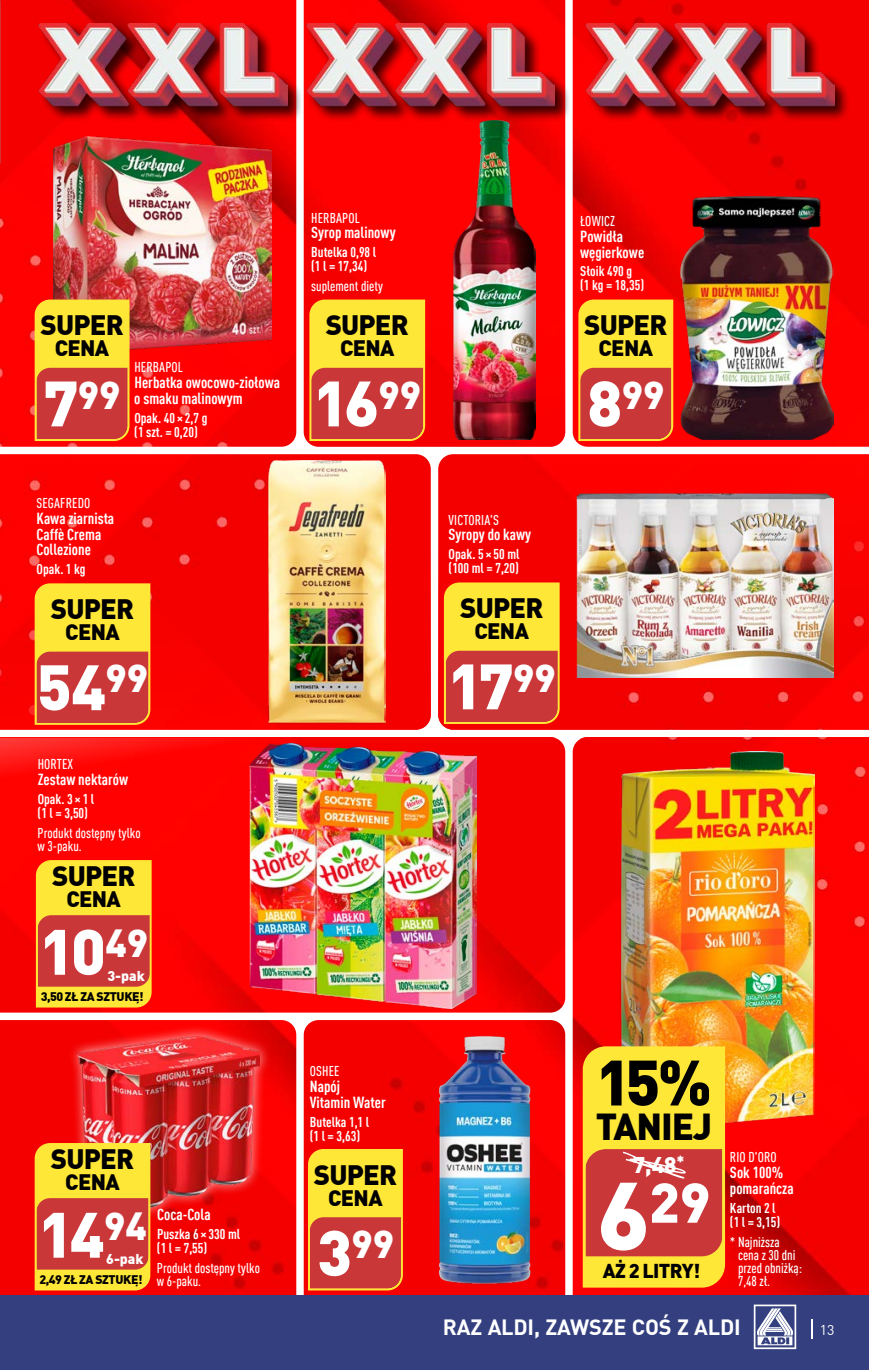
<style>
.page{position:relative;width:869px;height:1370px;background:#fff}
.page>*{position:absolute;margin:0;border:0;box-sizing:border-box;transform-origin:0 0}
.t1{font:900 63px "DIN Pro";letter-spacing:-.06em;color:#fff}
.t2{font:900 63px "DIN Pro";color:#000}
.t3{font:900 55.12px "DIN Pro";color:#fff}
.t4{font:900 38.32px "DIN Pro";color:#fff}
.t5{font:900 36.75px "DIN Pro";letter-spacing:-.03em;color:#000}
.t6{font:900 27.47px "DIN Pro";letter-spacing:-.03em;color:#000}
.t7{font:900 22.22px "DIN Pro";color:#fff}
.t8{font:900 21.88px "DIN Pro";letter-spacing:-.03em;color:#000}
.t9{font:700 21.7px "DIN Pro";letter-spacing:-.01em;color:#fff}
.t10{font:900 19.6px "DIN Pro";letter-spacing:-.03em;color:#000}
.t11{font:700 condensed 15.75px/15.8px "DIN Pro";color:#fff}
.t12{font:700 condensed 14px/14px "DIN Pro";color:#fff}
.t13{font:500 condensed 14px/13.1px "DIN Pro";color:#fff}
.t14{font:900 14px "DIN Pro";color:#fff}
.t15{font:14px "DIN Pro";color:#fff}
.t16{font:900 12.25px "DIN Pro";letter-spacing:-.03em;color:#000}
.s1{font-weight:500;font-stretch:condensed;font-size:14px;color:#fff}
.s2{font-size:63px}
.s3{font-size:94.5px}
</style>
<div class="page">
<img style="left:1px;top:454px;width:429px;height:11px">
<img style="left:1px;top:465px;width:429px;height:264px">
<img style="left:0;top:737px;width:565px;height:275px">
<img style="left:438px;top:454px;width:430px;height:11px">
<img style="left:438px;top:465px;width:430px;height:264px">
<img style="left:572px;top:0;width:296px;height:446px">
<img style="left:303px;top:0;width:262px;height:329px">
<div style="left:303px;top:329px;width:262px;height:117px;background:#fa0000"></div>
<img style="left:0;top:463px;width:1px;height:266px">
<img style="left:0;top:1020px;width:296px;height:275px">
<img style="left:303px;top:1020px;width:262px;height:275px">
<img style="left:572px;top:737px;width:296px;height:558px">
<img style="left:0;top:0;width:296px;height:446px">
<div style="left:306px;top:21px;width:264px;height:101px;background:#000;opacity:.75"></div>
<img style="left:303px;top:23px;width:251px;height:92px">
<div style="left:38px;top:21px;width:265px;height:101px;background:#000;opacity:.75"></div>
<img style="left:35px;top:23px;width:252px;height:92px">
<div style="left:585px;top:21px;width:264px;height:101px;background:#000;opacity:.75"></div>
<img style="left:581px;top:23px;width:252px;height:92px">
<img style="left:452px;top:121px;width:83px;height:319px">
<img style="left:680px;top:197px;width:152px;height:243px">
<img style="left:575px;top:493px;width:257px;height:184px">
<img style="left:268px;top:460px;width:117px;height:263px">
<img style="left:53px;top:136px;width:218px;height:215px">
<img style="left:249px;top:743px;width:227px;height:265px">
<img style="left:619px;top:751px;width:194px;height:378px">
<div style="left:67px;top:1024px;width:204px;height:194px;background:#fff;opacity:.75"></div>
<img style="left:78px;top:1036px;width:182px;height:170px">
<img style="left:434px;top:1032px;width:100px;height:253px">
<svg style="left:308px;top:298px;width:118px;height:144px;background:#e58b36"></svg>
<svg style="left:443px;top:581px;width:117px;height:143px;background:#e58d36"></svg>
<svg style="left:34px;top:582px;width:117px;height:143px;background:#e58d37"></svg>
<svg style="left:577px;top:298px;width:96px;height:144px;background:#e58835"></svg>
<svg style="left:34px;top:298px;width:96px;height:144px;background:#e58b36"></svg>
<svg style="left:581px;top:1044px;width:145px;height:244px;background:#e89938"></svg>
<svg style="left:307px;top:1147px;width:96px;height:144px;background:#e48735"></svg>
<svg style="left:35px;top:859px;width:117px;height:149px;background:#e69036"></svg>
<svg style="left:34px;top:1141px;width:117px;height:150px;background:#e69137"></svg>
<img style="left:0;top:0;width:1px;height:164px">
<div style="left:0;top:1295px;width:868px;height:74px;background:#333f7e"></div>
<svg style="left:753px;top:1304px;width:42px;height:44px"></svg>
<h3 class="t6" style="left:40px;top:303px;width:85px">SUPER</h3>
<h3 class="t8" style="left:55px;top:330px;width:56px">CENA</h3>
<h3 class="t4" style="left:78px;top:364px;width:44px">99</h3>
<h1 class="t1" style="left:43px;top:353px;width:37px">7</h1>
<p class="t13" style="left:134px;top:360px;width:50px">HERBAPOL</p>
<p class="t11" style="left:134px;top:373px;width:147px">Herbatka owocowo-ziołowa o smaku malinowym</p>
<p class="t12" style="left:134px;top:410px;width:74px">Opak. 40 × 2,7 g</p>
<p class="t12" style="left:134px;top:424px;width:65px">(1 szt. = 0,20)</p>
<p class="t13" style="left:36px;top:495px;width:55px">SEGAFREDO</p>
<p class="t11" style="left:36px;top:509px;width:79px">Kawa ziarnista<br>Caffè Crema<br>Collezione</p>
<p class="t12" style="left:36px;top:561px;width:51px">Opak. 1 kg</p>
<h3 class="t6" style="left:51px;top:587px;width:85px">SUPER</h3>
<h3 class="t8" style="left:65px;top:614px;width:56px">CENA</h3>
<h1 class="t1" style="left:37px;top:637px;width:113px">54<sup>99</sup></h1>
<p class="t13" style="left:38px;top:756px;width:37px">HORTEX</p>
<p class="t11" style="left:38px;top:770px;width:92px">Zestaw nektarów</p>
<p class="t12" style="left:38px;top:790px;width:58px">Opak. 3 × 1 l (1 l = 3,50)</p>
<p class="t13" style="left:38px;top:825px;width:104px">Produkt dostępny tylko w 3-paku.</p>
<h3 class="t6" style="left:52px;top:854px;width:85px">SUPER</h3>
<h3 class="t8" style="left:66px;top:882px;width:56px">CENA</h3>
<h1 class="t1" style="left:39px;top:901px;width:110px">10<sup>49</sup></h1>
<p class="t14" style="left:107px;top:965px;width:39px">3-pak</p>
<p class="t16" style="left:41px;top:986px;width:105px">3,50 ZŁ ZA SZTUKĘ!</p>
<h3 class="t6" style="left:51px;top:1137px;width:85px">SUPER</h3>
<h3 class="t8" style="left:65px;top:1164px;width:56px">CENA</h3>
<p class="t11" style="left:157px;top:1205px;width:55px">Coca-Cola</p>
<p class="t12" style="left:157px;top:1225px;width:85px">Puszka 6 × 330 ml (1 l = 7,55)</p>
<p class="t13" style="left:157px;top:1260px;width:104px">Produkt dostępny tylko</p>
<p class="t16" style="left:39px;top:1269px;width:163px">2,49 ZŁ ZA SZTUKĘ! <span class="s1">w 6-paku.</span></p>
<h1 class="t1" style="left:38px;top:1184px;width:110px">14<sup>94</sup></h1>
<p class="t14" style="left:106px;top:1247px;width:39px">6-pak</p>
<p class="t13" style="left:311px;top:210px;width:50px">HERBAPOL</p>
<p class="t11" style="left:311px;top:224px;width:86px">Syrop malinowy</p>
<p class="t12" style="left:311px;top:244px;width:66px">Butelka 0,98 l (1 l = 17,34)</p>
<p class="t13" style="left:311px;top:279px;width:73px">suplement diety</p>
<h3 class="t6" style="left:325px;top:303px;width:85px">SUPER</h3>
<h3 class="t8" style="left:340px;top:330px;width:56px">CENA</h3>
<h1 class="t1" style="left:313px;top:353px;width:110px">16<sup>99</sup></h1>
<p class="t13" style="left:580px;top:213px;width:36px">ŁOWICZ</p>
<p class="t11" style="left:580px;top:227px;width:66px">Powidła węgierkowe</p>
<p class="t12" style="left:580px;top:263px;width:66px">Słoik 490 g (1 kg = 18,35)</p>
<h3 class="t6" style="left:584px;top:303px;width:85px">SUPER</h3>
<h3 class="t8" style="left:598px;top:330px;width:56px">CENA</h3>
<h3 class="t4" style="left:587px;top:364px;width:79px"><span class="s2">8</span>99</h3>
<p class="t13" style="left:448px;top:512px;width:52px">VICTORIA'S</p>
<p class="t11" style="left:448px;top:525px;width:84px">Syropy do kawy</p>
<p class="t12" style="left:448px;top:546px;width:72px">Opak. 5 × 50 ml (100 ml = 7,20)</p>
<h3 class="t6" style="left:460px;top:586px;width:85px">SUPER</h3>
<h3 class="t8" style="left:474px;top:613px;width:56px">CENA</h3>
<h1 class="t1" style="left:447px;top:636px;width:110px">17<sup>99</sup></h1>
<p class="t13" style="left:310px;top:1063px;width:31px">OSHEE</p>
<p class="t11" style="left:309px;top:1077px;width:77px">Napój<br>Vitamin Water</p>
<p class="t12" style="left:309px;top:1113px;width:61px">Butelka 1,1 l (1 l = 3,63)</p>
<h3 class="t6" style="left:314px;top:1152px;width:85px">SUPER</h3>
<h3 class="t8" style="left:328px;top:1179px;width:56px">CENA</h3>
<h3 class="t4" style="left:317px;top:1213px;width:79px"><span class="s2">3</span>99</h3>
<h1 class="t2" style="left:595px;top:1032px;width:117px">15%</h1>
<h3 class="t5" style="left:595px;top:1096px;width:118px">TANIEJ</h3>
<h3 class="t7" style="left:632px;top:1146px;width:53px">7,48<sup>*</sup></h3>
<h2 class="t3" style="left:597px;top:1158px;width:114px"><span class="s3">6</span>29</h2>
<h3 class="t10" style="left:602px;top:1255px;width:99px">AŻ 2 LITRY!</h3>
<p class="t13" style="left:729px;top:1149px;width:48px">RIO D'ORO</p>
<p class="t11" style="left:729px;top:1163px;width:65px">Sok 100% pomarańcza</p>
<p class="t12" style="left:729px;top:1199px;width:52px">Karton 2 l (1 l = 3,15)</p>
<p class="t13" style="left:737px;top:1234px;width:66px;text-indent:-8px">* Najniższa cena z 30 dni przed obniżką:<br>7,48 zł.</p>
<h3 class="t9" style="left:442px;top:1309px;width:299px">RAZ ALDI, ZAWSZE COŚ Z ALDI</h3>
<p class="t15" style="left:819px;top:1319px;width:16px">13</p>
<p class="t15" style="left:826px;top:1319px;width:9px">9</p>
</div>
